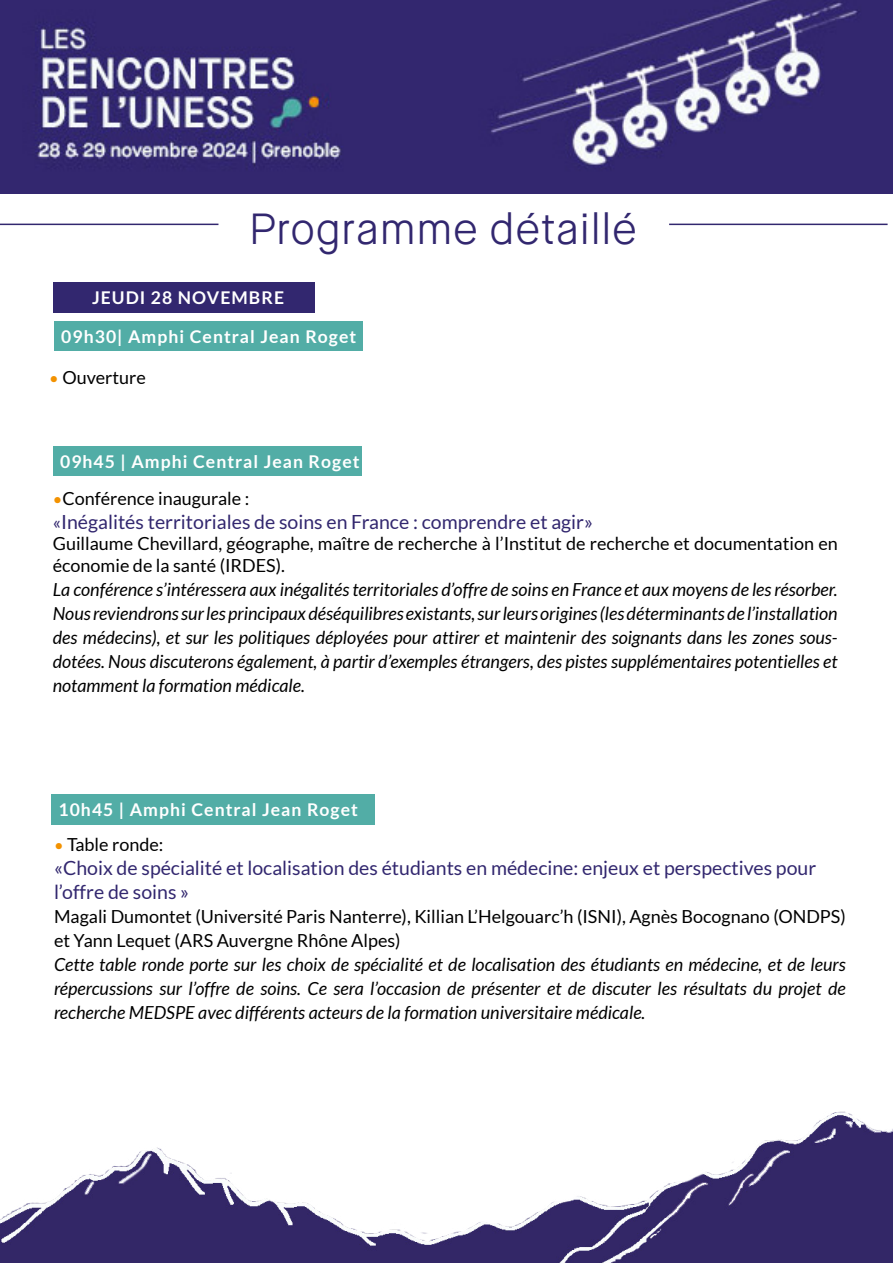
<style>
.page{position:relative;width:893px;height:1263px;background:#fff}
.page>*{position:absolute;margin:0;border:0;box-sizing:border-box;transform-origin:0 0}
.t1{font:300 43.5px "Maison Neue";color:#32276f}
.t2{font:19.5px "Lato";color:#32276f}
.t3{font:italic 18px/24px "Lato";color:#000;text-align:justify}
.t4{font:18px/21.6px "Lato";color:#000}
.t5{font:700 17.55px "Lato";letter-spacing:.06em;color:#fff}
.s1{font-size:16.5px;color:#f39200}
.s2{font-size:18px}
</style>
<div class="page">
<div style="left:54px;top:282px;width:261px;height:30px;background:#32276f"></div>
<hr style="left:0;top:224px;width:218px;height:1px;background:#32276f">
<hr style="left:669px;top:224px;width:219px;height:1px;background:#32276f">
<div style="left:53px;top:446px;width:308px;height:30px;background:#52ada6"></div>
<div style="left:51px;top:794px;width:324px;height:30px;background:#52ada6"></div>
<div style="left:54px;top:321px;width:308px;height:29px;background:#52ada6"></div>
<img style="left:0;top:1111px;width:893px;height:152px">
<img style="left:0;top:0;width:893px;height:194px">
<p class="t1" style="left:249px;top:202px;width:390px">Programme détaillé</p>
<p class="t5" style="left:92px;top:288px;width:193px">JEUDI 28 NOVEMBRE</p>
<p class="t5" style="left:61px;top:326px;width:297px">09h30| Amphi Central Jean Roget</p>
<p class="t4" style="left:49px;top:367px;width:98px"><span class="s1">•</span> Ouverture</p>
<p class="t5" style="left:60px;top:451px;width:301px">09h45 | Amphi Central Jean Roget</p>
<p class="t4" style="left:53px;top:488px;width:198px"><span class="s1">•</span>Conférence inaugurale :</p>
<p class="t2" style="left:53px;top:511px;width:542px"><span class="s2">«</span>Inégalités territoriales de soins en France : comprendre et agir»</p>
<p class="t4" style="left:53px;top:533px;width:786px">Guillaume Chevillard, géographe, maître de recherche à l’Institut de recherche et documentation en économie de la santé (IRDES).</p>
<p class="t3" style="left:53px;top:578px;width:786px">La conférence s’intéressera aux inégalités territoriales d’offre de soins en France et aux moyens de les résorber.<br>Nous reviendrons sur les principaux déséquilibres existants, sur leurs origines (les déterminants de l’installation des médecins), et sur les politiques déployées pour attirer et maintenir des soignants dans les zones sous&shy;dotées. Nous discuterons également, à partir d’exemples étrangers, des pistes supplémentaires potentielles et notamment la formation médicale.</p>
<p class="t5" style="left:58px;top:800px;width:301px">10h45 | Amphi Central Jean Roget</p>
<p class="t4" style="left:54px;top:834px;width:111px"><span class="s1">•</span> Table ronde:</p>
<p class="t2" style="left:54px;top:857px;width:764px">«Choix de spécialité et localisation des étudiants en médecine: enjeux et perspectives pour</p>
<p class="t2" style="left:54px;top:881px;width:137px">l’offre de soins »</p>
<p class="t4" style="left:54px;top:904px;width:793px;line-height:24px">Magali Dumontet (Université Paris Nanterre), Killian L’Helgouarc’h (ISNI), Agnès Bocognano (ONDPS) et Yann Lequet (ARS Auvergne Rhône Alpes)</p>
<p class="t3" style="left:54px;top:953px;width:793px">Cette table ronde porte sur les choix de spécialité et de localisation des étudiants en médecine, et de leurs répercussions sur l’offre de soins. Ce sera l’occasion de présenter et de discuter les résultats du projet de recherche MEDSPE avec différents acteurs de la formation universitaire médicale.</p>
</div>
